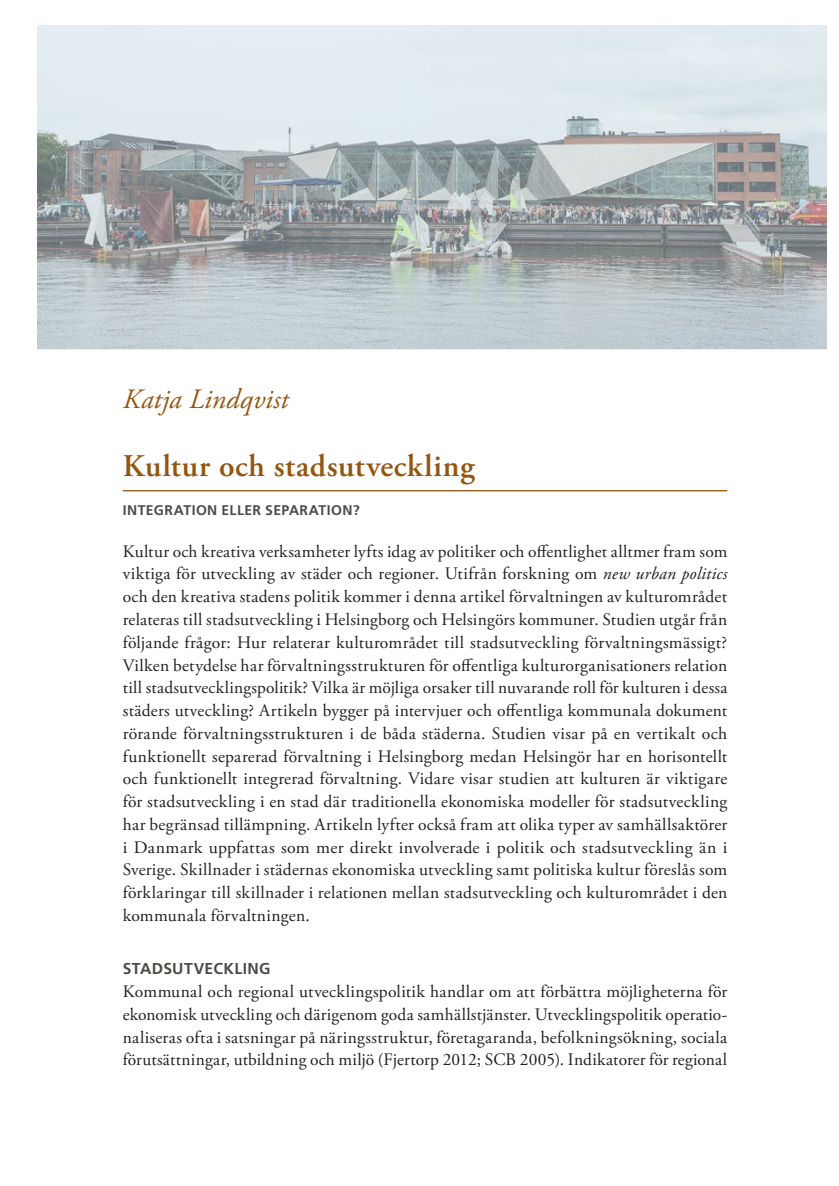
<style>
.page{position:relative;width:839px;height:1186px;background:#fff}
.page>*{position:absolute;margin:0;border:0;box-sizing:border-box;transform-origin:0 0}
.Brons_huvudrubriker{font:600 31.5px "Adobe Garamond Pro";letter-spacing:.025em;color:#945510}
.Namn_-_brons{font:italic 28px "Adobe Garamond Pro";letter-spacing:.005em;color:#945510}
.Svart_Brödtext_utan{font:17.5px/22.8px "Adobe Garamond Pro";letter-spacing:.015em;color:#231f20;text-align:justify}
.Grå_Underrubrik_1{font:700 15.75px "Frutiger LT Std";letter-spacing:.025em;color:#4d4c44}
.Grå_Underrubrik_1-2{font:700 14px "Frutiger LT Std";letter-spacing:.03em;color:#4d4c44}
.s1{font-style:italic}
</style>
<div class="page">
<hr style="left:123px;top:490px;width:604px;height:1px;background:#945510">
<svg style="left:37px;top:25px;width:789px;height:324px;background:#bdc4c7"></svg>
<p class="Namn_-_brons" style="left:123px;top:382px;width:167px">Katja Lindqvist</p>
<p class="Brons_huvudrubriker" style="left:123px;top:448px;width:353px">Kultur och stadsutveckling</p>
<p class="Grå_Underrubrik_1-2" style="left:123px;top:501px;width:238px">INTEGRATION ELLER SEPARATION?</p>
<p class="Svart_Brödtext_utan" style="left:123px;top:540px;width:606px">Kultur och kreativa verksamheter lyfts idag av politiker och offentlighet alltmer fram som viktiga för utveckling av städer och regioner. Utifrån forskning om <span class="s1">new urban politics </span>och den kreativa stadens politik kommer i denna artikel förvaltningen av kulturområdet relateras till stadsutveckling i Helsingborg och Helsingörs kommuner. Studien utgår från följande frågor: Hur relaterar kulturområdet till stadsutveckling förvaltningsmässigt?<br>Vilken betydelse har förvaltningsstrukturen för offentliga kulturorganisationers relation till stadsutvecklingspolitik? Vilka är möjliga orsaker till nuvarande roll för kulturen i dessa städers utveckling? Artikeln bygger på intervjuer och offentliga kommunala dokument rörande förvaltningsstrukturen i de båda städerna. Studien visar på en vertikalt och funktionellt separerad förvaltning i Helsingborg medan Helsingör har en horisontellt och funktionellt integrerad förvaltning. Vidare visar studien att kulturen är viktigare för stadsutveckling i en stad där traditionella ekonomiska modeller för stadsutveckling har begränsad tillämpning. Artikeln lyfter också fram att olika typer av samhällsaktörer i Danmark uppfattas som mer direkt involverade i politik och stadsutveckling än i Sverige. Skillnader i städernas ekonomiska utveckling samt politiska kultur föreslås som förklaringar till skillnader i relationen mellan stadsutveckling och kulturområdet i den kommunala förvaltningen.</p>
<p class="Grå_Underrubrik_1" style="left:123px;top:959px;width:149px">STADSUTVECKLING</p>
<p class="Svart_Brödtext_utan" style="left:123px;top:980px;width:606px">Kommunal och regional utvecklingspolitik handlar om att förbättra möjligheterna för ekonomisk utveckling och därigenom goda samhällstjänster. Utvecklingspolitik operatio&shy;naliseras ofta i satsningar på näringsstruktur, företagaranda, befolkningsökning, sociala förutsättningar, utbildning och miljö (Fjertorp 2012; SCB 2005). Indikatorer för regional</p>
</div>
